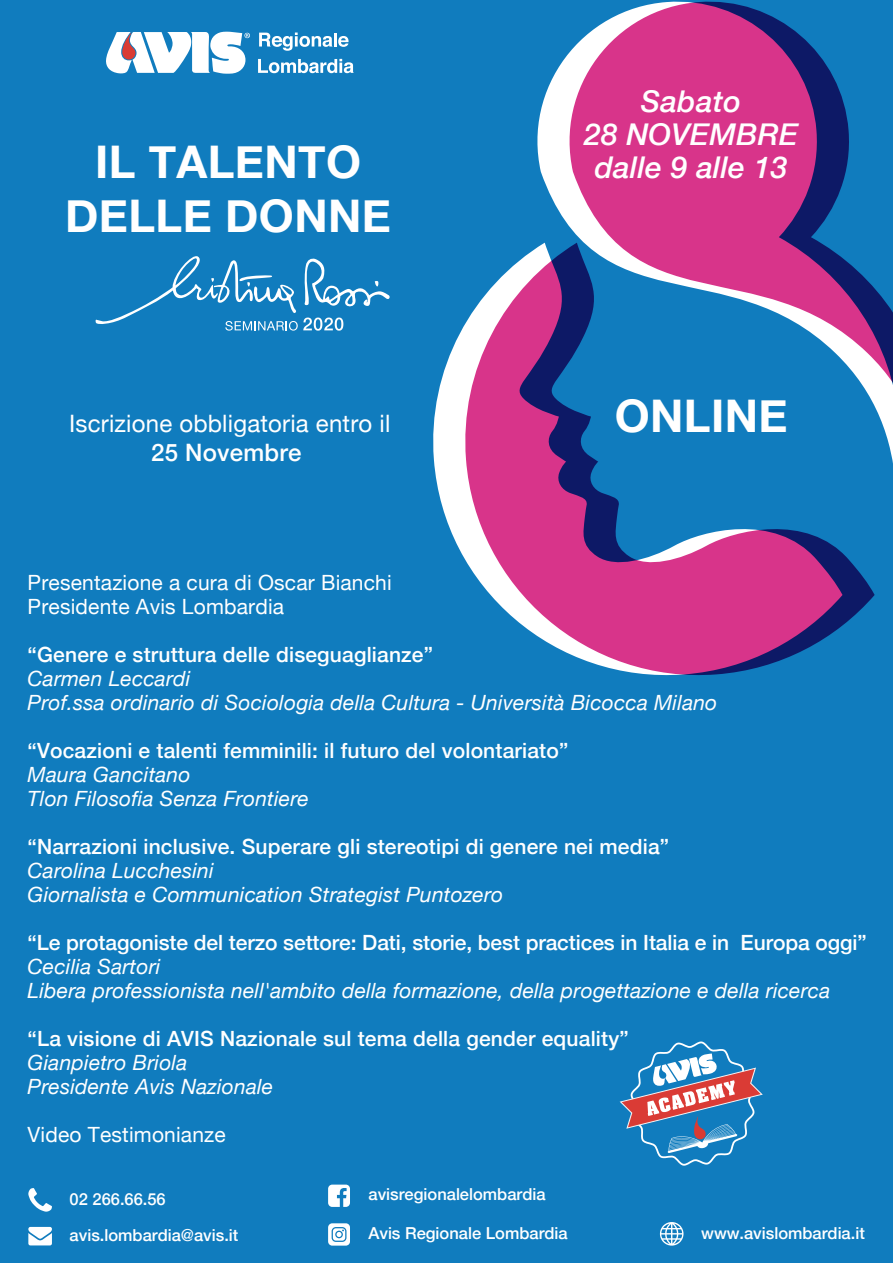
<style>
.page{position:relative;width:893px;height:1263px;background:#107cbe}
.page>*{position:absolute;margin:0;border:0;box-sizing:border-box;transform-origin:0 0}
.t1{font:700 45px/54px "Helvetica Neue";letter-spacing:.01em;color:#fff;text-align:center}
.t2{font:italic 500 30px/33px "Helvetica Neue";letter-spacing:.01em;color:#fff;text-align:center}
.t3{font:24px "Helvetica Neue";letter-spacing:.01em;color:#fff}
.t4{font:500 24px "Helvetica Neue";letter-spacing:.01em;color:#fff}
.t5{font:italic 21px/24px "Helvetica Neue";letter-spacing:.01em;color:#fff}
.t6{font:500 21px "Helvetica Neue";letter-spacing:.01em;color:#fff}
.t7{font:21px/24px "Helvetica Neue";letter-spacing:.01em;color:#fff}
.t8{font:500 16.5px "Helvetica Neue";color:#fff}
</style>
<div class="page">
<svg style="left:537px;top:1px;width:179px;height:242px"></svg>
<svg style="left:433px;top:335px;width:266px;height:341px"></svg>
<svg style="left:554px;top:2px;width:339px;height:461px;fill:#d8348a"></svg>
<svg style="left:459px;top:243px;width:416px;height:432px"></svg>
<svg style="left:106px;top:32px;width:144px;height:42px"></svg>
<svg style="left:259px;top:33px;width:73px;height:18px"></svg>
<hr style="left:334px;top:33px;width:3px;height:14px;background:#fff">
<svg style="left:338px;top:36px;width:11px;height:11px"></svg>
<svg style="left:258px;top:59px;width:96px;height:14px"></svg>
<svg style="left:660px;top:1222px;width:23px;height:23px"></svg>
<svg style="left:28px;top:1188px;width:24px;height:23px"></svg>
<svg style="left:28px;top:1227px;width:24px;height:18px"></svg>
<svg style="left:328px;top:1184px;width:22px;height:23px"></svg>
<svg style="left:328px;top:1223px;width:22px;height:22px"></svg>
<svg style="left:620px;top:1041px;width:143px;height:125px"></svg>
<svg style="left:95px;top:256px;width:295px;height:75px"></svg>
<h1 class="t1" style="left:65px;top:136px;width:327px">IL TALENTO<br>DELLE DONNE</h1>
<p class="t3" style="left:69px;top:406px;width:323px">Iscrizione obbligatoria entro il</p>
<p class="t4" style="left:151px;top:433px;width:152px">25 Novembre</p>
<h2 class="t2" style="left:584px;top:82px;width:215px">Sabato<br>28 NOVEMBRE dalle 9 alle 13</h2>
<h1 class="t1" style="left:615px;top:390px;width:174px">ONLINE</h1>
<p class="t7" style="left:28px;top:572px;width:366px">Presentazione a cura di Oscar Bianchi<br>Presidente Avis Lombardia</p>
<p class="t6" style="left:28px;top:638px;width:407px">“Genere e struttura delle diseguaglianze”</p>
<p class="t5" style="left:28px;top:668px;width:691px">Carmen Leccardi<br>Prof.ssa ordinario di Sociologia della Cultura - Università Bicocca Milano</p>
<p class="t6" style="left:28px;top:734px;width:542px">“Vocazioni e talenti femminili: il futuro del volontariato”</p>
<p class="t5" style="left:28px;top:764px;width:283px">Maura Gancitano<br>Tlon Filosofia Senza Frontiere</p>
<p class="t6" style="left:28px;top:830px;width:643px">“Narrazioni inclusive. Superare gli stereotipi di genere nei media”</p>
<p class="t5" style="left:28px;top:860px;width:477px">Carolina Lucchesini<br>Giornalista e Communication Strategist Puntozero</p>
<p class="t6" style="left:28px;top:926px;width:841px">“Le protagoniste del terzo settore: Dati, storie, best practices in Italia e in Europa oggi”</p>
<p class="t5" style="left:28px;top:956px;width:804px">Cecilia Sartori<br>Libera professionista nell'ambito della formazione, della progettazione e della ricerca</p>
<p class="t6" style="left:28px;top:1022px;width:603px">“La visione di AVIS Nazionale sul tema della gender equality”</p>
<p class="t5" style="left:28px;top:1052px;width:247px">Gianpietro Briola<br>Presidente Avis Nazionale</p>
<p class="t7" style="left:28px;top:1124px;width:200px">Video Testimonianze</p>
<p class="t8" style="left:70px;top:1185px;width:98px">02 266.66.56</p>
<p class="t8" style="left:70px;top:1222px;width:170px">avis.lombardia@avis.it</p>
<p class="t8" style="left:369px;top:1181px;width:179px">avisregionalelombardia</p>
<p class="t8" style="left:369px;top:1220px;width:201px">Avis Regionale Lombardia</p>
<p class="t8" style="left:701px;top:1219px;width:165px">www.avislombardia.it</p>
</div>
